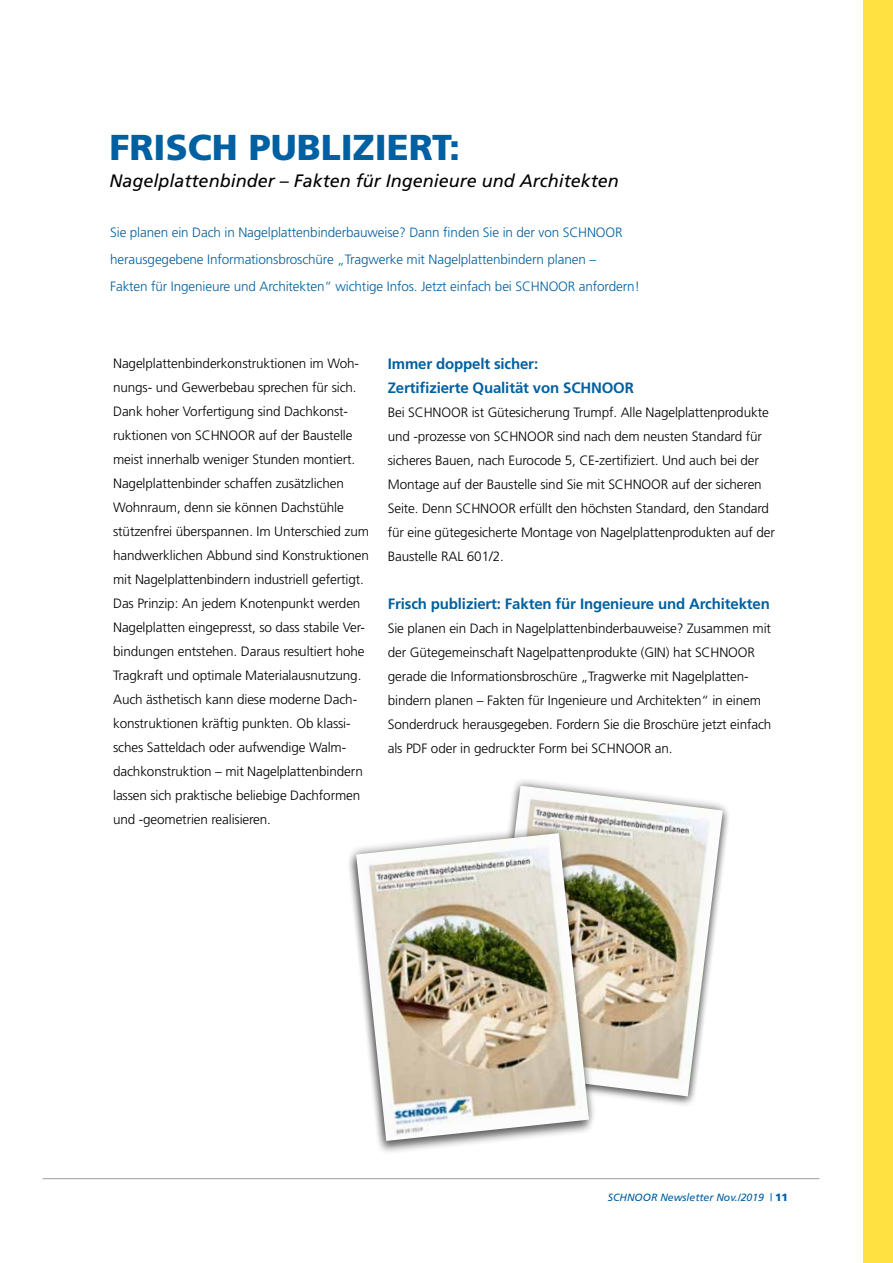
<style>
.page{position:relative;width:893px;height:1263px;background:#fff}
.page>*{position:absolute;margin:0;border:0;box-sizing:border-box;transform-origin:0 0}
.t1{font:900 36px "Frutiger";color:#0060a1}
.t2{font:italic 18px "Frutiger";color:#000}
.t3{font:700 15px/24px "Frutiger";letter-spacing:-.01em;color:#0060a1}
.t4{font:300 13.5px/24px "Frutiger";letter-spacing:-.01em;color:#000}
.t5{font:300 13.5px/27px "Frutiger";letter-spacing:-.01em;color:#0060a1}
.t6{font:italic 10.5px "Frutiger";color:#0060a1}
.s1{font-weight:900;font-style:normal}
</style>
<div class="page">
<hr style="left:43px;top:1178px;width:776px;height:1px;background:#9c9d9d">
<div style="left:863px;top:0;width:30px;height:1263px;background:#ffe142"></div>
<svg style="left:515px;top:780px;width:214px;height:325px"></svg>
<img style="left:510px;top:786px;width:213px;height:310px">
<svg style="left:349px;top:822px;width:251px;height:330px"></svg>
<img style="left:356px;top:833px;width:233px;height:308px">
<h1 class="t1" style="left:110px;top:125px;width:352px">FRISCH PUBLIZIERT:</h1>
<h2 class="t2" style="left:110px;top:170px;width:511px">Nagelplattenbinder – Fakten für Ingenieure und Architekten</h2>
<p class="t5" style="left:110px;top:219px;width:531px">Sie planen ein Dach in Nagelplattenbinderbauweise? Dann finden Sie in der von SCHNOOR herausgegebene Informationsbroschüre „Tragwerke mit Nagelplattenbindern planen –<br>Fakten für Ingenieure und Architekten“ wichtige Infos. Jetzt einfach bei SCHNOOR anfordern!</p>
<p class="t4" style="left:113px;top:351px;width:257px">Nagelplattenbinderkonstruktionen im Woh&shy;nungs- und Gewerbebau sprechen für sich.<br>Dank hoher Vorfertigung sind Dachkonst&shy;ruktionen von SCHNOOR auf der Baustelle meist innerhalb weniger Stunden montiert.<br>Nagelplattenbinder schaffen zusätzlichen Wohnraum, denn sie können Dachstühle stützenfrei überspannen. Im Unterschied zum handwerklichen Abbund sind Konstruktionen mit Nagelplattenbindern industriell gefertigt.<br>Das Prinzip: An jedem Knotenpunkt werden Nagelplatten eingepresst, so dass stabile Ver&shy;bindungen entstehen. Daraus resultiert hohe Tragkraft und optimale Materialausnutzung.<br>Auch ästhetisch kann diese moderne Dach&shy;konstruktionen kräftig punkten. Ob klassi&shy;sches Satteldach oder aufwendige Walm&shy;dachkonstruktion – mit Nagelplattenbindern lassen sich praktische beliebige Dachformen und -geometrien realisieren.</p>
<p class="t3" style="left:388px;top:351px;width:248px">Immer doppelt sicher:<br>Zertifizierte Qualität von SCHNOOR</p>
<p class="t4" style="left:388px;top:400px;width:389px">Bei SCHNOOR ist Gütesicherung Trumpf. Alle Nagelplattenprodukte und -prozesse von SCHNOOR sind nach dem neusten Standard für sicheres Bauen, nach Eurocode 5, CE-zertifiziert. Und auch bei der Montage auf der Baustelle sind Sie mit SCHNOOR auf der sicheren Seite. Denn SCHNOOR erfüllt den höchsten Standard, den Standard für eine gütegesicherte Montage von Nagelplattenprodukten auf der Baustelle RAL 601/2.</p>
<p class="t3" style="left:388px;top:591px;width:384px">Frisch publiziert: Fakten für Ingenieure und Architekten</p>
<p class="t4" style="left:388px;top:616px;width:385px">Sie planen ein Dach in Nagelplattenbinderbauweise? Zusammen mit der Gütegemeinschaft Nagelpattenprodukte (GIN) hat SCHNOOR gerade die Informationsbroschüre „Tragwerke mit Nagelplatten&shy;bindern planen – Fakten für Ingenieure und Architekten“ in einem Sonderdruck herausgegeben. Fordern Sie die Broschüre jetzt einfach als PDF oder in gedruckter Form bei SCHNOOR an.</p>
<p class="t6" style="left:608px;top:1191px;width:182px">SCHNOOR Newsletter Nov./2019 | <span class="s1">11</span></p>
</div>
